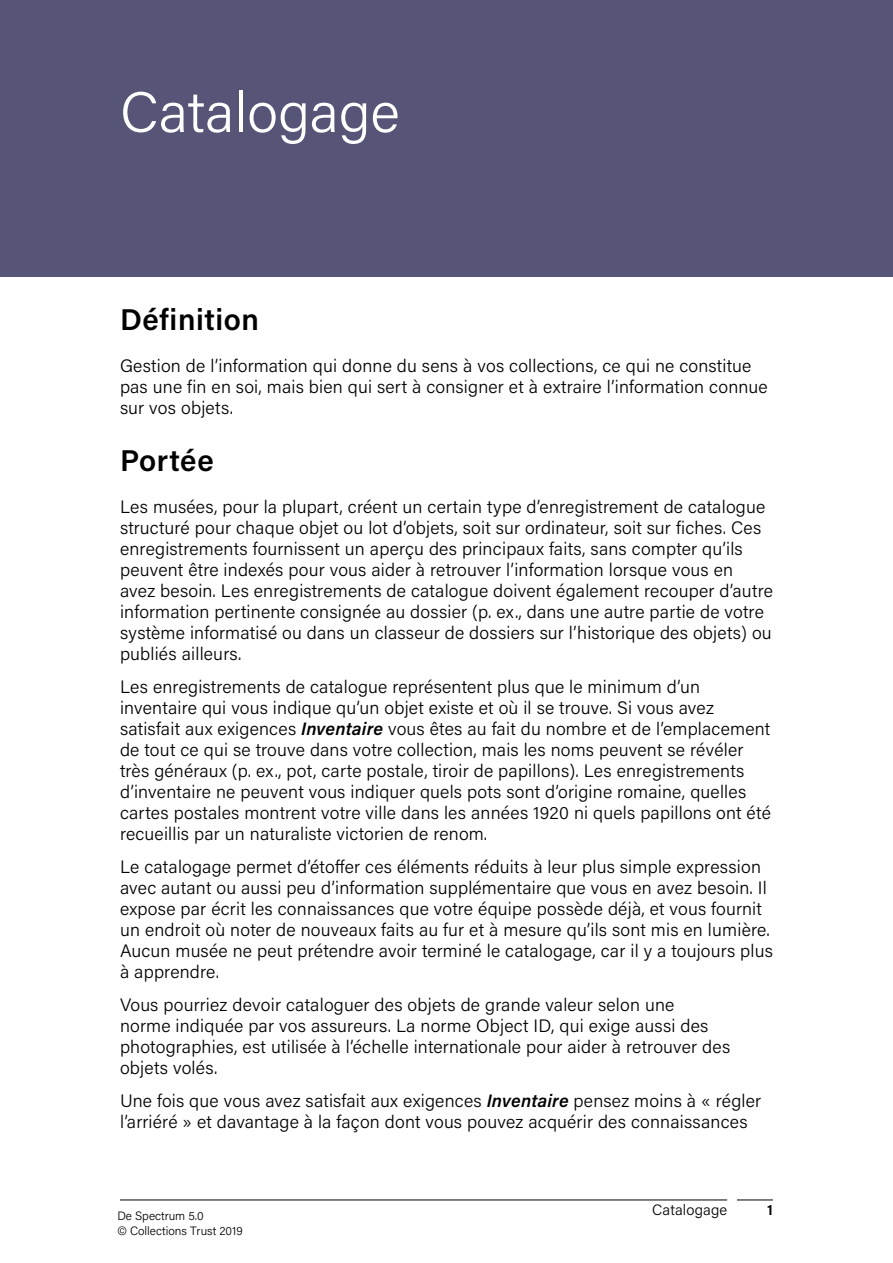
<style>
.page{position:relative;width:893px;height:1263px;background:#fff}
.page>*{position:absolute;margin:0;border:0;box-sizing:border-box;transform-origin:0 0}
.t1{font:300 57px "Acumin Pro";color:#fff}
.t2{font:600 30px "Acumin Pro";letter-spacing:.02em;color:#000}
.t3{font:300 18px/21px "Acumin Pro";letter-spacing:.01em;color:#000}
.t4{font:300 15px "Acumin Pro";letter-spacing:.01em;color:#000}
.t5{font:600 15px "Acumin Pro";color:#000}
.t6{font:300 12px/14.4px "Acumin Pro";color:#000}
.s1{font-weight:600;font-style:italic}
</style>
<div class="page">
<hr style="left:737px;top:1200px;width:36px;height:1px;background:#000">
<hr style="left:120px;top:1200px;width:607px;height:1px;background:#000">
<div style="left:0;top:0;width:893px;height:276px;background:#565577"></div>
<h1 class="t1" style="left:120px;top:73px;width:281px">Catalogage</h1>
<h2 class="t2" style="left:120px;top:299px;width:140px">Définition</h2>
<p class="t3" style="left:120px;top:355px;width:649px">Gestion de l’information qui donne du sens à vos collections, ce qui ne constitue pas une fin en soi, mais bien qui sert à consigner et à extraire l’information connue sur vos objets.</p>
<h2 class="t2" style="left:120px;top:440px;width:95px">Portée</h2>
<p class="t3" style="left:120px;top:496px;width:654px">Les musées, pour la plupart, créent un certain type d’enregistrement de catalogue structuré pour chaque objet ou lot d’objets, soit sur ordinateur, soit sur fiches. Ces enregistrements fournissent un aperçu des principaux faits, sans compter qu’ils peuvent être indexés pour vous aider à retrouver l’information lorsque vous en<br>avez besoin. Les enregistrements de catalogue doivent également recouper d’autre information pertinente consignée au dossier (p. ex., dans une autre partie de votre système informatisé ou dans un classeur de dossiers sur l’historique des objets) ou publiés ailleurs.</p>
<p class="t3" style="left:120px;top:676px;width:652px">Les enregistrements de catalogue représentent plus que le minimum d’un inventaire qui vous indique qu’un objet existe et où il se trouve. Si vous avez satisfait aux exigences <span class="s1">Inventaire</span> vous êtes au fait du nombre et de l’emplacement de tout ce qui se trouve dans votre collection, mais les noms peuvent se révéler très généraux (p. ex., pot, carte postale, tiroir de papillons). Les enregistrements d’inventaire ne peuvent vous indiquer quels pots sont d’origine romaine, quelles cartes postales montrent votre ville dans les années 1920 ni quels papillons ont été recueillis par un naturaliste victorien de renom.</p>
<p class="t3" style="left:120px;top:856px;width:654px">Le catalogage permet d’étoffer ces éléments réduits à leur plus simple expression avec autant ou aussi peu d’information supplémentaire que vous en avez besoin. Il expose par écrit les connaissances que votre équipe possède déjà, et vous fournit un endroit où noter de nouveaux faits au fur et à mesure qu’ils sont mis en lumière.<br>Aucun musée ne peut prétendre avoir terminé le catalogage, car il y a toujours plus à apprendre.</p>
<p class="t3" style="left:120px;top:994px;width:612px">Vous pourriez devoir cataloguer des objets de grande valeur selon une<br>norme indiquée par vos assureurs. La norme Object ID, qui exige aussi des photographies, est utilisée à l’échelle internationale pour aider à retrouver des objets volés.</p>
<p class="t3" style="left:120px;top:1090px;width:643px">Une fois que vous avez satisfait aux exigences <span class="s1">Inventaire</span> pensez moins à « régler l’arriéré » et davantage à la façon dont vous pouvez acquérir des connaissances</p>
<p class="t6" style="left:117px;top:1208px;width:127px">De Spectrum 5.0<br>© Collections Trust 2019</p>
<p class="t4" style="left:652px;top:1199px;width:76px">Catalogage</p>
<p class="t5" style="left:767px;top:1199px;width:7px">1</p>
</div>
